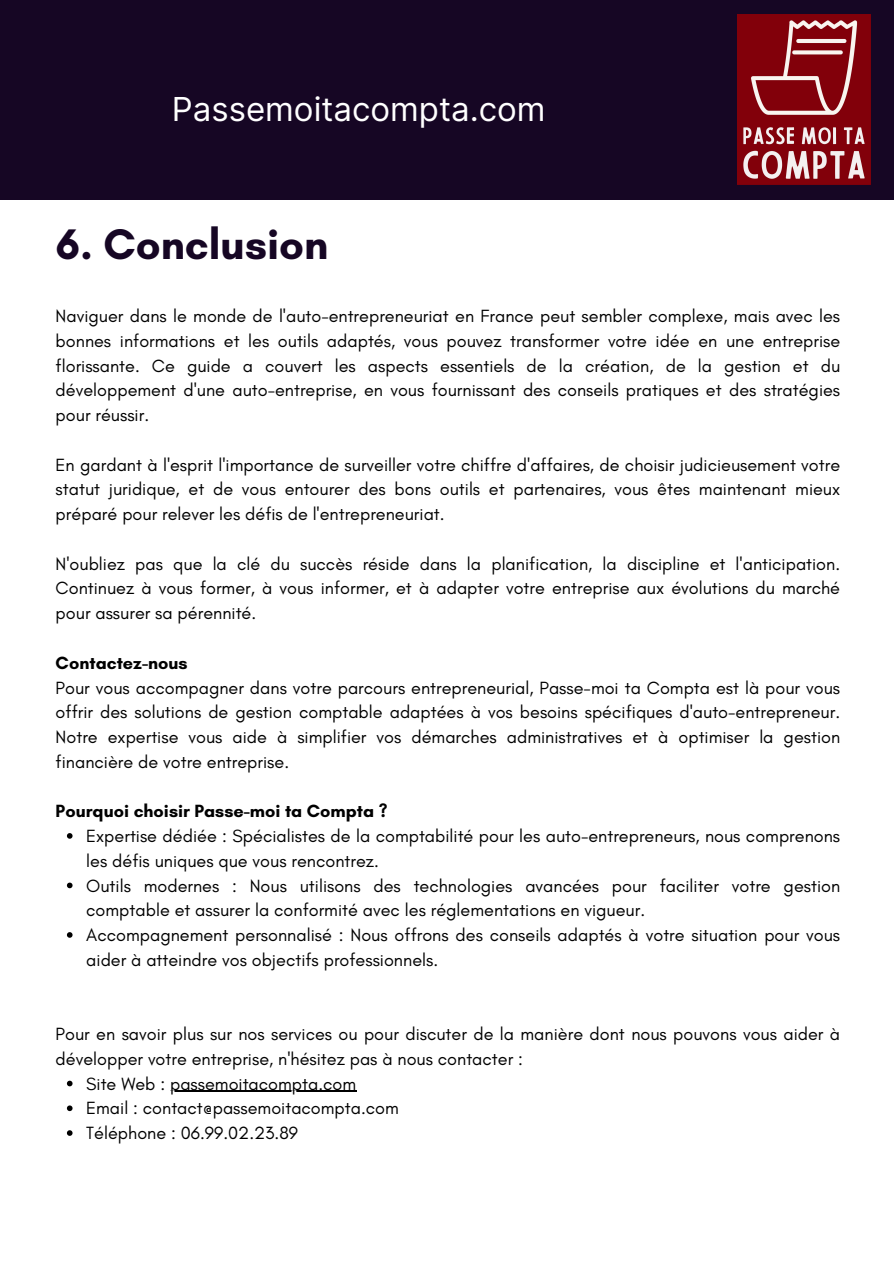
<style>
.page{position:relative;width:894px;height:1264px;background:#fff}
.page>*{position:absolute;margin:0;border:0;box-sizing:border-box;transform-origin:0 0}
.t1{font:700 43.5px "Glacial Indifference";color:#160624}
.t2{font:33px "Inter";color:#fff}
.t3{font:18px/24.8px "Glacial Indifference";color:#000;text-align:justify}
.t4{font:700 18px "Glacial Indifference";color:#000}
</style>
<div class="page">
<div style="left:0;top:0;width:893px;height:199px;background:#160624"></div>
<img style="left:737px;top:15px;width:133px;height:170px">
<svg style="left:67px;top:833px;width:5px;height:5px"></svg>
<svg style="left:67px;top:882px;width:5px;height:6px"></svg>
<svg style="left:67px;top:932px;width:5px;height:5px"></svg>
<svg style="left:67px;top:1080px;width:5px;height:6px"></svg>
<hr style="left:170px;top:1090px;width:186px;height:1px;background:#000">
<svg style="left:67px;top:1105px;width:5px;height:6px"></svg>
<svg style="left:67px;top:1130px;width:5px;height:5px"></svg>
<p class="t2" style="left:172px;top:89px;width:375px">Passemoitacompta.com</p>
<p class="t1" style="left:56px;top:217px;width:274px">6. Conclusion</p>
<p class="t3" style="left:56px;top:303px;width:785px">Naviguer dans le monde de l'auto-entrepreneuriat en France peut sembler complexe, mais avec les bonnes informations et les outils adaptés, vous pouvez transformer votre idée en une entreprise florissante. Ce guide a couvert les aspects essentiels de la création, de la gestion et du développement d'une auto-entreprise, en vous fournissant des conseils pratiques et des stratégies pour réussir.</p>
<h1 class="t3" style="left:56px;top:452px;width:785px">En gardant à l'esprit l'importance de surveiller votre chiffre d'affaires, de choisir judicieusement votre statut juridique, et de vous entourer des bons outils et partenaires, vous êtes maintenant mieux préparé pour relever les défis de l'entrepreneuriat.</h1>
<p class="t3" style="left:56px;top:551px;width:785px">N'oubliez pas que la clé du succès réside dans la planification, la discipline et l'anticipation.<br>Continuez à vous former, à vous informer, et à adapter votre entreprise aux évolutions du marché pour assurer sa pérennité.</p>
<p class="t4" style="left:56px;top:651px;width:133px">Contactez-nous</p>
<p class="t3" style="left:56px;top:675px;width:785px">Pour vous accompagner dans votre parcours entrepreneurial, Passe-moi ta Compta est là pour vous offrir des solutions de gestion comptable adaptées à vos besoins spécifiques d'auto-entrepreneur.<br>Notre expertise vous aide à simplifier vos démarches administratives et à optimiser la gestion financière de votre entreprise.</p>
<p class="t4" style="left:56px;top:800px;width:333px">Pourquoi choisir Passe-moi ta Compta ?</p>
<p class="t3" style="left:86px;top:823px;width:755px">Expertise dédiée : Spécialistes de la comptabilité pour les auto-entrepreneurs, nous comprenons les défis uniques que vous rencontrez.</p>
<h3 class="t3" style="left:86px;top:873px;width:755px">Outils modernes : Nous utilisons des technologies avancées pour faciliter votre gestion comptable et assurer la conformité avec les réglementations en vigueur.</h3>
<p class="t3" style="left:86px;top:922px;width:755px">Accompagnement personnalisé : Nous offrons des conseils adaptés à votre situation pour vous aider à atteindre vos objectifs professionnels.</p>
<p class="t3" style="left:56px;top:1021px;width:785px">Pour en savoir plus sur nos services ou pour discuter de la manière dont nous pouvons vous aider à développer votre entreprise, n'hésitez pas à nous contacter :</p>
<p class="t3" style="left:86px;top:1071px;width:271px">Site Web : passemoitacompta.com</p>
<p class="t3" style="left:86px;top:1095px;width:314px">Email : contact@passemoitacompta.com</p>
<p class="t3" style="left:86px;top:1120px;width:213px">Téléphone : 06.99.02.23.89</p>
</div>
